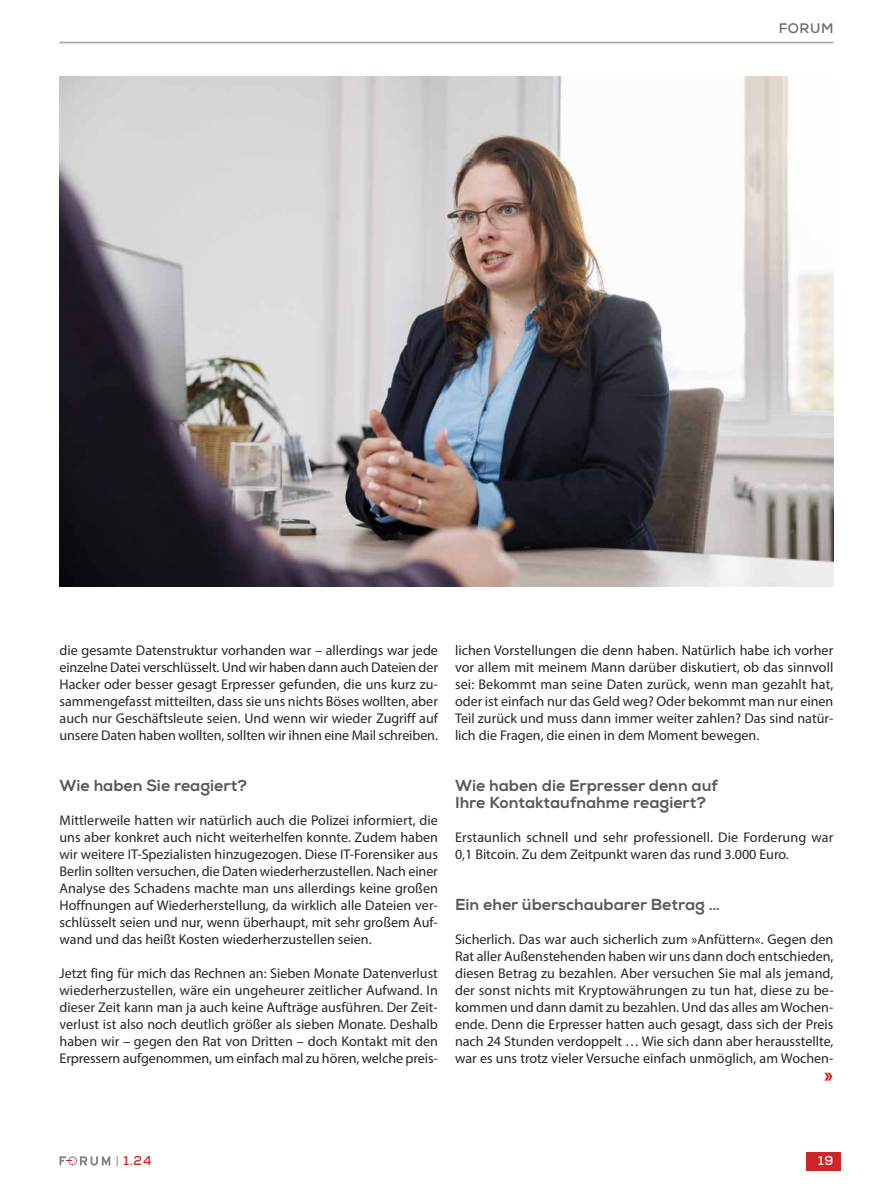
<style>
.page{position:relative;width:893px;height:1191px;background:#fff}
.page>*{position:absolute;margin:0;border:0;box-sizing:border-box;transform-origin:0 0}
.t1{font:800 18px "Nexa";color:#cc262a}
.t2{font:800 15.9px/17px "Nexa";color:#58595c}
.t3{font:14.1px/17px "Myriad Pro";color:#272526;text-align:justify}
.t4{font:700 13.8px "Nexa";letter-spacing:.04em;color:#6c6b6c}
.t5{font:700 12.9px "Nexa";color:#cc262a}
.t6{font:700 12.9px "Nexa";color:#fff}
.s1{font-weight:300;color:#58595c}
.s2{color:#58595c}
</style>
<div class="page">
<hr style="left:60px;top:42px;width:773px;height:1px;background:#a5a7ab">
<div style="left:806px;top:1151px;width:34px;height:19px;background:#cc262a"></div>
<svg style="left:60px;top:1155px;width:50px;height:11px"></svg>
<img style="left:60px;top:77px;width:773px;height:510px">
<p class="t4" style="left:779px;top:24px;width:56px">FORUM</p>
<p class="t3" style="left:60px;top:643px;width:380px">die gesamte Datenstruktur vorhanden war – allerdings war jede einzelne Datei verschlüsselt. Und wir haben dann auch Dateien der Hacker oder besser gesagt Erpresser gefunden, die uns kurz zu - sammen gefasst mitteilten, dass sie uns nichts Böses wollten, aber auch nur Geschäftsleute seien. Und wenn wir wieder Zugriff auf unsere Daten haben wollten, sollten wir ihnen eine Mail schreiben.</p>
<p class="t2" style="left:60px;top:779px;width:189px">Wie haben Sie reagiert?</p>
<p class="t3" style="left:60px;top:813px;width:380px">Mittlerweile hatten wir natürlich auch die Polizei informiert, die uns aber konkret auch nicht weiterhelfen konnte. Zudem haben wir weitere IT-Spezialisten hinzugezogen. Diese IT-Forensiker aus Berlin sollten versuchen, die Daten wiederherzustellen. Nach einer Analyse des Schadens machte man uns allerdings keine großen Hoffnungen auf Wiederherstellung, da wirklich alle Datei en ver&shy;schlüsselt seien und nur, wenn überhaupt, mit sehr großem Auf&shy;wand und das heißt Kosten wiederherzustellen seien.</p>
<p class="t3" style="left:60px;top:966px;width:380px">Jetzt fing für mich das Rechnen an: Sieben Monate Datenverlust wiederherzustellen, wäre ein ungeheurer zeitlicher Aufwand. In dieser Zeit kann man ja auch keine Aufträge ausführen. Der Zeit&shy;verlust ist also noch deutlich größer als sieben Monate. Deshalb haben wir – gegen den Rat von Dritten – doch Kontakt mit den Erpressern aufgenommen, um einfach mal zu hören, welche preis -</p>
<p class="t3" style="left:455px;top:643px;width:380px">lichen Vorstellungen die denn haben. Natürlich habe ich vorher vor allem mit meinem Mann darüber diskutiert, ob das sinnvoll sei: Bekommt man seine Daten zurück, wenn man gezahlt hat, oder ist einfach nur das Geld weg? Oder bekommt man nur einen Teil zurück und muss dann immer weiter zahlen? Das sind natür&shy;lich die Fragen, die einen in dem Moment bewegen.</p>
<p class="t2" style="left:455px;top:779px;width:264px">Wie haben die Erpresser denn auf<br>Ihre Kontaktaufnahme reagiert?</p>
<p class="t3" style="left:455px;top:830px;width:380px">Erstaunlich schnell und sehr professionell. Die Forderung war<br>0,1 Bitcoin. Zu dem Zeitpunkt waren das rund 3.000 Euro.</p>
<p class="t2" style="left:455px;top:898px;width:267px">Ein eher überschaubarer Betrag …</p>
<p class="t3" style="left:455px;top:932px;width:380px">Sicherlich. Das war auch sicherlich zum »Anfüttern«. Gegen den Rat aller Außenstehenden haben wir uns dann doch entschieden, diesen Betrag zu bezahlen. Aber versuchen Sie mal als jemand, der sonst nichts mit Kryptowährungen zu tun hat, diese zu be&shy;kommen und dann damit zu bezahlen. Und das alles am Wochen - ende. Denn die Erpresser hatten auch gesagt, dass sich der Preis nach 24 Stunden verdoppelt … Wie sich dann aber herausstellte, war es uns trotz vieler Versuche einfach unmöglich, am Wochen -</p>
<p class="t1" style="left:823px;top:1070px;width:12px">»</p>
<p class="t5" style="left:116px;top:1156px;width:37px"><span class="s1">|</span> 1<span class="s2">.</span>24</p>
<p class="t6" style="left:818px;top:1156px;width:17px">19</p>
</div>
